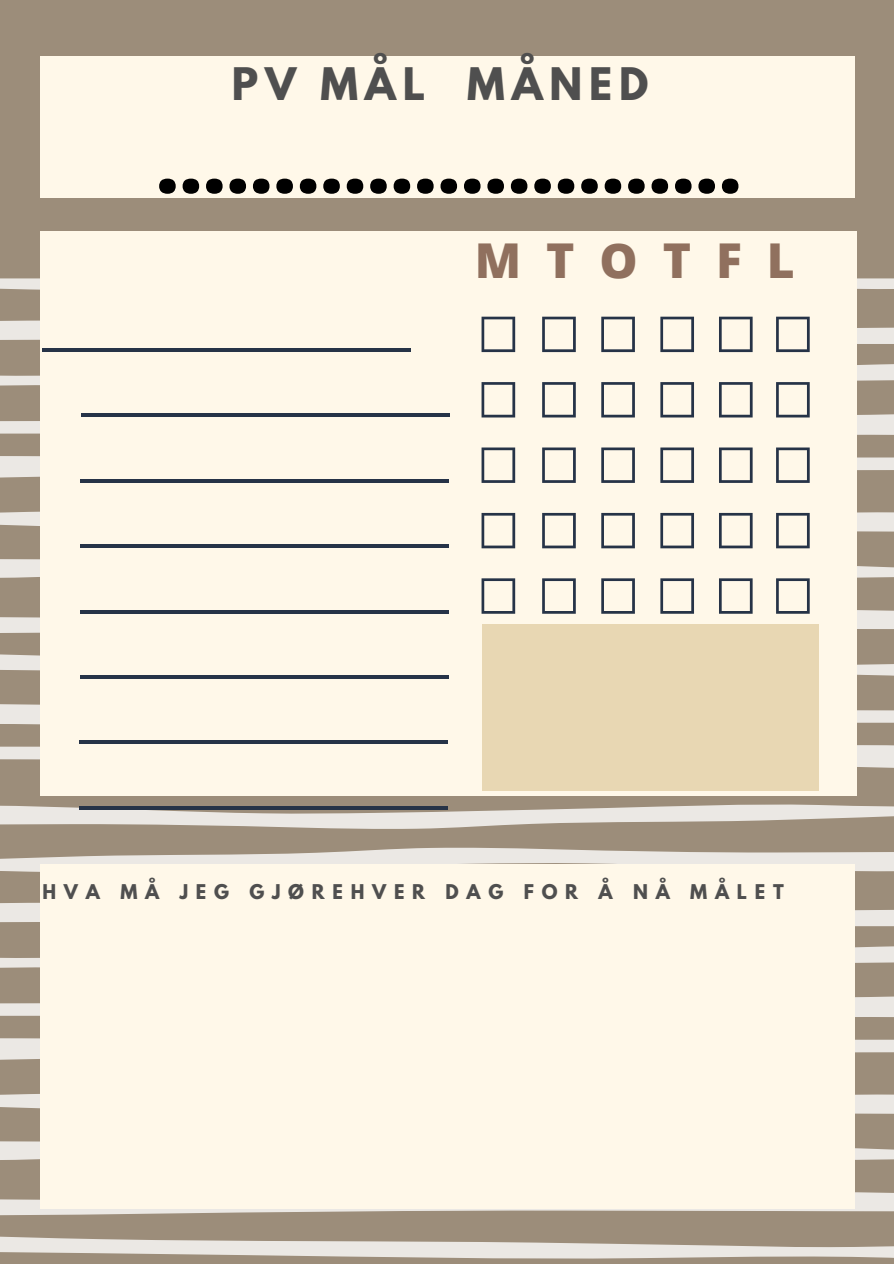
<style>
.page{position:relative;width:894px;height:1264px;background:#fff}
.page>*{position:absolute;margin:0;border:0;box-sizing:border-box;transform-origin:0 0}
.t1{font:800 81px "Open Sans";color:#000}
.t2{font:800 48px "Open Sans";letter-spacing:.52em;color:#90705e}
.t3{font:700 39.75px "League Spartan";letter-spacing:.17em;color:#4f4f4f}
.t4{font:700 18px "League Spartan";letter-spacing:.43em;color:#4f4f4f}
</style>
<div class="page">
<div style="left:0;top:0;width:893px;height:1263px;background:#9c8d7a"></div>
<div style="left:40px;top:56px;width:814px;height:142px;background:#fff8e9"></div>
<svg style="left:0;top:1236px;width:893px;height:23px"></svg>
<svg style="left:0;top:1092px;width:893px;height:26px"></svg>
<svg style="left:0;top:804px;width:893px;height:25px"></svg>
<svg style="left:0;top:278px;width:893px;height:13px"></svg>
<svg style="left:0;top:1188px;width:893px;height:27px"></svg>
<svg style="left:0;top:1136px;width:893px;height:26px"></svg>
<svg style="left:0;top:995px;width:893px;height:24px"></svg>
<svg style="left:0;top:945px;width:893px;height:25px"></svg>
<svg style="left:0;top:1036px;width:893px;height:25px"></svg>
<svg style="left:0;top:743px;width:893px;height:26px"></svg>
<svg style="left:0;top:847px;width:893px;height:26px"></svg>
<svg style="left:0;top:900px;width:893px;height:26px"></svg>
<svg style="left:0;top:653px;width:893px;height:27px"></svg>
<svg style="left:0;top:703px;width:893px;height:23px"></svg>
<div style="left:40px;top:863px;width:814px;height:345px;background:#fff8e9"></div>
<div style="left:40px;top:231px;width:816px;height:564px;background:#fff8e9"></div>
<svg style="left:0;top:317px;width:893px;height:35px"></svg>
<svg style="left:0;top:363px;width:893px;height:74px"></svg>
<svg style="left:0;top:447px;width:893px;height:36px"></svg>
<svg style="left:0;top:510px;width:893px;height:38px"></svg>
<svg style="left:0;top:554px;width:893px;height:79px"></svg>
<hr style="left:81px;top:413px;width:368px;height:4px;background:#263347">
<hr style="left:80px;top:479px;width:368px;height:3px;background:#263347">
<hr style="left:80px;top:544px;width:368px;height:4px;background:#263347">
<hr style="left:80px;top:610px;width:368px;height:3px;background:#263347">
<hr style="left:80px;top:675px;width:368px;height:3px;background:#263347">
<hr style="left:79px;top:740px;width:368px;height:4px;background:#263347">
<hr style="left:79px;top:806px;width:368px;height:3px;background:#263347">
<div style="left:481px;top:624px;width:337px;height:166px;background:#e8d7b3"></div>
<h3 class="t3" style="left:232px;top:64px;width:418px">PV MÅL MÅNED</h3>
<h1 class="t1" style="left:156px;top:106px;width:587px">.........................</h1>
<h2 class="t2" style="left:474px;top:226px;width:321px">MTOTFL</h2>
<p class="t4" style="left:42px;top:883px;width:742px">HVA MÅ JEG GJØREHVER DAG FOR Å NÅ MÅLET</p>
</div>
